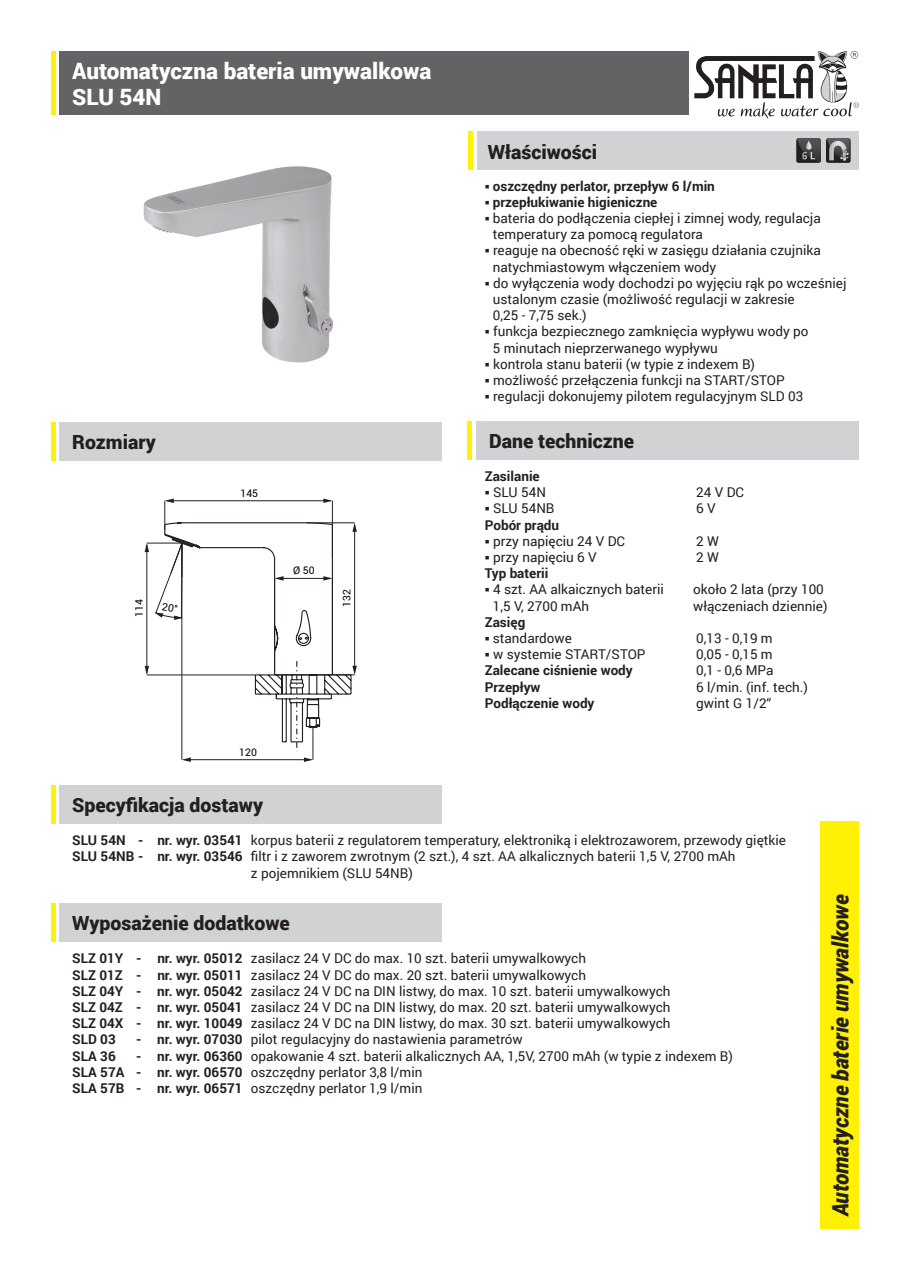
<style>
.page{position:relative;width:910px;height:1280px;background:#fff}
.page>*{position:absolute;margin:0;border:0;box-sizing:border-box;transform-origin:0 0}
.t1{font:900 22.5px/26.2px "Roboto";color:#fff}
.t2{font:italic 900 22.5px "Roboto";letter-spacing:-.005em;color:#231f20;scale:.95 1}
.t3{font:900 19.5px "Roboto";color:#231f20}
.t4{font:13.5px/16.2px "Roboto";color:#231f20}
.t5{font:700 13.5px "Roboto";color:#231f20}
.t6{font:10.5px "Roboto";color:#000002}
.s1{font-weight:700}
</style>
<div class="page">
<div style="left:60px;top:51px;width:629px;height:64px;background:#636366"></div>
<div style="left:60px;top:422px;width:382px;height:38px;background:#d1d2d4"></div>
<div style="left:821px;top:821px;width:38px;height:408px;background:#fff101"></div>
<svg style="left:694px;top:51px;width:165px;height:68px"></svg>
<hr style="left:51px;top:51px;width:4px;height:64px;background:#fff101">
<hr style="left:51px;top:422px;width:4px;height:38px;background:#fff101">
<div style="left:476px;top:421px;width:383px;height:38px;background:#d1d2d4"></div>
<hr style="left:468px;top:421px;width:4px;height:38px;background:#fff101">
<div style="left:60px;top:904px;width:382px;height:38px;background:#d1d2d4"></div>
<hr style="left:51px;top:904px;width:4px;height:38px;background:#fff101">
<div style="left:60px;top:786px;width:382px;height:38px;background:#d1d2d4"></div>
<hr style="left:51px;top:786px;width:4px;height:38px;background:#fff101">
<div style="left:477px;top:132px;width:382px;height:38px;background:#d1d2d4"></div>
<hr style="left:469px;top:132px;width:4px;height:38px;background:#fff101">
<svg style="left:796px;top:138px;width:55px;height:25px"></svg>
<img style="left:143px;top:166px;width:191px;height:197px">
<svg style="left:145px;top:498px;width:212px;height:264px"></svg>
<h1 class="t1" style="left:72px;top:57px;width:361px">Automatyczna bateria umywalkowa<br>SLU 54N</h1>
<h2 class="t3" style="left:72px;top:428px;width:85px">Rozmiary</h2>
<p class="t6" style="left:132px;top:617px;width:19px;rotate:-90deg">114</p>
<p class="t6" style="left:240px;top:486px;width:19px">145</p>
<p class="t6" style="left:293px;top:564px;width:23px">Ø 50</p>
<p class="t6" style="left:340px;top:607px;width:19px;rotate:-90deg">132</p>
<p class="t6" style="left:239px;top:745px;width:19px">120</p>
<h2 class="t3" style="left:488px;top:138px;width:111px">Właściwości</h2>
<p class="t5" style="left:485px;top:176px;width:232px">○ oszczędny perlator, przepływ 6 l/min</p>
<p class="t5" style="left:485px;top:192px;width:174px">○ przepłukiwanie higieniczne</p>
<p class="t4" style="left:493px;top:210px;width:330px;text-indent:-8px">○ bateria do podłączenia ciepłej i zimnej wody, regulacja temperatury za pomocą regulatora</p>
<p class="t4" style="left:493px;top:242px;width:329px;text-indent:-8px">○ reaguje na obecność ręki w zasięgu działania czujnika natychmiastowym włączeniem wody</p>
<p class="t4" style="left:493px;top:274px;width:355px;text-indent:-8px">○ do wyłączenia wody dochodzi po wyjęciu rąk po wcześniej ustalonym czasie (możliwość regulacji w zakresie<br>0,25 - 7,75 sek.)</p>
<p class="t4" style="left:493px;top:323px;width:317px;text-indent:-8px">○ funkcja bezpiecznego zamknięcia wypływu wody po<br>5 minutach nieprzerwanego wypływu</p>
<p class="t4" style="left:485px;top:355px;width:272px">○ kontrola stanu baterii (w typie z indexem B)</p>
<p class="t4" style="left:485px;top:372px;width:301px">○ możliwość przełączenia funkcji na START/STOP</p>
<p class="t4" style="left:485px;top:388px;width:320px">○ regulacji dokonujemy pilotem regulacyjnym SLD 03</p>
<h2 class="t3" style="left:489px;top:427px;width:147px">Dane techniczne</h2>
<p class="t5" style="left:485px;top:467px;width:56px">Zasilanie</p>
<p class="t4" style="left:485px;top:484px;width:63px">○ SLU 54N</p>
<p class="t4" style="left:696px;top:484px;width:49px">24 V DC</p>
<p class="t4" style="left:485px;top:500px;width:71px">○ SLU 54NB</p>
<p class="t4" style="left:696px;top:500px;width:21px">6V</p>
<p class="t5" style="left:485px;top:515px;width:76px">Pobór prądu</p>
<p class="t4" style="left:485px;top:532px;width:142px">○ przy napięciu 24 V DC</p>
<p class="t4" style="left:696px;top:532px;width:24px">2W</p>
<p class="t4" style="left:485px;top:548px;width:113px">○ przy napięciu 6 V</p>
<p class="t4" style="left:696px;top:548px;width:24px">2W</p>
<p class="t5" style="left:485px;top:564px;width:65px">Typ baterii</p>
<p class="t4" style="left:485px;top:581px;width:181px">○ 4 szt. AA alkaicznych baterii</p>
<p class="t4" style="left:693px;top:581px;width:132px">około 2 lata (przy 100</p>
<p class="t4" style="left:493px;top:597px;width:98px">1,5 V, 2700 mAh</p>
<p class="t4" style="left:693px;top:597px;width:136px">włączeniach dziennie)</p>
<p class="t5" style="left:485px;top:612px;width:42px">Zasięg</p>
<p class="t4" style="left:485px;top:629px;width:89px">○ standardowe</p>
<p class="t4" style="left:696px;top:629px;width:78px">0,13 - 0,19 m</p>
<p class="t4" style="left:485px;top:646px;width:162px">○ w systemie START/STOP</p>
<p class="t4" style="left:696px;top:646px;width:78px">0,05 - 0,15 m</p>
<p class="t5" style="left:485px;top:661px;width:150px">Zalecane ciśnienie wody</p>
<p class="t4" style="left:696px;top:662px;width:79px">0,1 - 0,6 MPa</p>
<p class="t5" style="left:485px;top:677px;width:57px">Przepływ</p>
<p class="t4" style="left:696px;top:678px;width:113px">6 l/min. (inf. tech.)</p>
<p class="t5" style="left:485px;top:693px;width:111px">Podłączenie wody</p>
<p class="t4" style="left:696px;top:694px;width:77px">gwint G 1/2“</p>
<h2 class="t3" style="left:72px;top:792px;width:192px">Specyfikacja dostawy</h2>
<p class="t4" style="left:72px;top:832px;width:715px"><span class="s1">SLU 54N - nr. wyr. 03541</span> korpus baterii z regulatorem temperatury, elektroniką i elektrozaworem, przewody giętkie</p>
<p class="t4" style="left:72px;top:848px;width:665px"><span class="s1">SLU 54NB - nr. wyr. 03546</span> filtr i z zaworem zwrotnym (2 szt.), 4 szt. AA alkalicznych baterii 1,5 V, 2700 mAh</p>
<p class="t4" style="left:251px;top:864px;width:164px">z pojemnikiem (SLU 54NB)</p>
<h2 class="t3" style="left:72px;top:910px;width:219px">Wyposażenie dodatkowe</h2>
<p class="t4" style="left:72px;top:950px;width:600px"><span class="s1">SLZ 01Y - nr. wyr. 05012</span> zasilacz 24 V DC do max. 10 szt. baterii umywalkowych<br><span class="s1">SLZ 01Z - nr. wyr. 05011</span> zasilacz 24 V DC do max. 20 szt. baterii umywalkowych<br><span class="s1">SLZ 04Y - nr. wyr. 05042</span> zasilacz 24 V DC na DIN listwy, do max. 10 szt. baterii umywalkowych <span class="s1">SLZ 04Z - nr. wyr. 05041</span> zasilacz 24 V DC na DIN listwy, do max. 20 szt. baterii umywalkowych <span class="s1">SLZ 04X - nr. wyr. 10049</span> zasilacz 24 V DC na DIN listwy, do max. 30 szt. baterii umywalkowych <span class="s1">SLD 03</span></p>
<p class="t4" style="left:136px;top:1031px;width:388px"><span class="s1">- nr. wyr. 07030</span> pilot regulacyjny do nastawienia parametrów</p>
<p class="t4" style="left:72px;top:1047px;width:662px;text-indent:64px"><span class="s1">- nr. wyr. 06360</span> opakowanie 4 szt. baterii alkalicznych AA, 1,5V, 2700 mAh (w typie z indexem B)<br><span class="s1">SLA 57A - nr. wyr. 06570</span> oszczędny perlator 3,8 l/min<br><span class="s1">SLA 57B - nr. wyr. 06571</span> oszczędny perlator 1,9 l/min</p>
<p class="t5" style="left:72px;top:1046px;width:45px">SLA 36</p>
<h1 class="t2" style="left:825px;top:1216px;width:340px;rotate:-90deg">Automatyczne baterie umywalkowe</h1>
</div>
